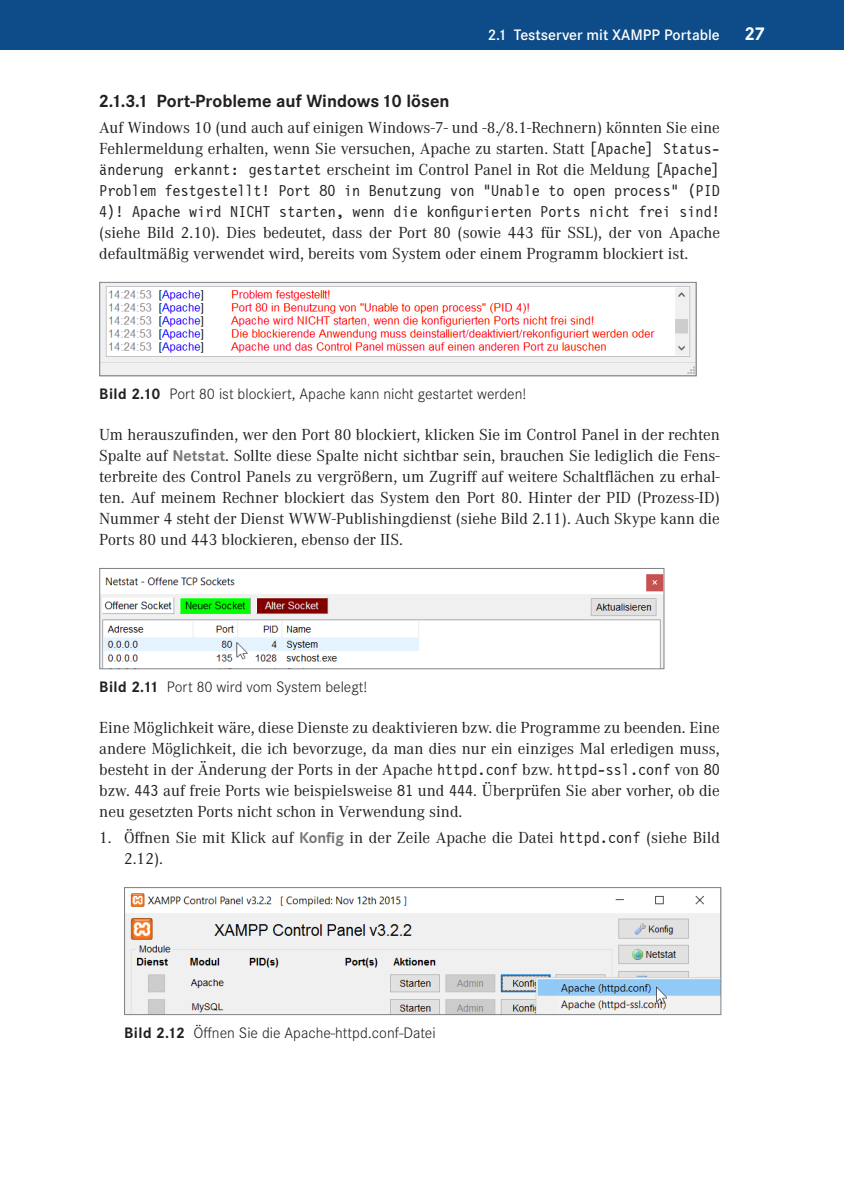
<style>
.page{position:relative;width:844px;height:1191px;background:#fff}
.page>*{position:absolute;margin:0;border:0;box-sizing:border-box;transform-origin:0 0}
.t1{font:700 19.25px "Corporate S Pro";color:#fff}
.t2{font:700 18.38px "Corporate S Pro";color:#231f20}
.t3{font:16.62px/21px "Corporate A Pro";color:#231f20;text-align:justify}
.t4{font:16.1px/21px "Letter Gothic 12 Pitch BT";color:#231f20}
.t5{font:300 15.75px "Corporate S Pro";color:#231f20}
.t6{font:600 15.75px "Corporate S Pro";color:#fff}
.s1{font-family:"Letter Gothic 12 Pitch BT";font-size:16.1px}
.s2{font-weight:700}
.s3{font-family:"Corporate S Pro";font-weight:700;font-size:16.1px;color:#76787b}
</style>
<div class="page">
<div style="left:0;top:0;width:843px;height:50px;background:#0d4c88"></div>
<img style="left:101px;top:284px;width:593px;height:90px">
<div style="left:99px;top:282px;width:597px;height:94px;border:1px solid #808285"></div>
<img style="left:101px;top:574px;width:561px;height:93px">
<div style="left:99px;top:568px;width:565px;height:101px;border:1px solid #808285"></div>
<img style="left:126px;top:893px;width:593px;height:120px">
<div style="left:124px;top:887px;width:597px;height:128px;border:1px solid #808285"></div>
<p class="t6" style="left:488px;top:23px;width:233px">2.1 Testserver mit XAMPP Portable</p>
<p class="t1" style="left:744px;top:18px;width:21px">27</p>
<p class="t2" style="left:99px;top:86px;width:352px">2.1.3.1 Port-Probleme auf Windows 10 lösen</p>
<p class="t3" style="left:99px;top:116px;width:622px">Auf Windows 10 (und auch auf einigen Windows-7- und -8./8.1-Rechnern) könnten Sie eine Fehlermeldung erhalten, wenn Sie versuchen, Apache zu starten. Statt <span class="s1">[Apache] Status&shy;änderung erkannt: gestartet</span> erscheint im Control Panel in Rot die Meldung <span class="s1">[Apache]</span></p>
<p class="t4" style="left:99px;top:180px;width:622px">Problem festgestellt! Port 80 in Benutzung von ”Unable to open process” (PID<br>4)! Apache wird NICHT starten, wenn die konfigurierten Ports nicht frei sind!</p>
<p class="t3" style="left:99px;top:221px;width:622px">(siehe Bild 2.10). Dies bedeutet, dass der Port 80 (sowie 443 für SSL), der von Apache defaultmäßig verwendet wird, bereits vom System oder einem Programm blockiert ist.</p>
<p class="t5" style="left:99px;top:382px;width:428px"><span class="s2">Bild 2.10</span> Port 80 ist blockiert, Apache kann nicht gestartet werden!</p>
<p class="t3" style="left:99px;top:423px;width:622px">Um herauszufinden, wer den Port 80 blockiert, klicken Sie im Control Panel in der rechten Spalte auf <span class="s3">Netstat</span>. Sollte diese Spalte nicht sichtbar sein, brauchen Sie lediglich die Fens&shy;terbreite des Control Panels zu vergrößern, um Zugriff auf weitere Schaltflächen zu erhal&shy;ten. Auf meinem Rechner blockiert das System den Port 80. Hinter der PID (Prozess-ID)<br>Nummer 4 steht der Dienst WWW-Publishingdienst (siehe Bild 2.11). Auch Skype kann die Ports 80 und 443 blockieren, ebenso der IIS.</p>
<p class="t5" style="left:99px;top:675px;width:269px"><span class="s2">Bild 2.11</span> Port 80 wird vom System belegt!</p>
<p class="t3" style="left:99px;top:716px;width:622px">Eine Möglichkeit wäre, diese Dienste zu deaktivieren bzw. die Programme zu beenden. Eine andere Möglichkeit, die ich bevorzuge, da man dies nur ein einziges Mal erledigen muss, besteht in der Änderung der Ports in der Apache <span class="s1">httpd.conf</span> bzw. <span class="s1">httpd-ssl.conf</span> von <span class="s1">80 </span>bzw. <span class="s1">443</span> auf freie Ports wie beispielsweise <span class="s1">81</span> und <span class="s1">444</span>. Überprüfen Sie aber vorher, ob die neu gesetzten Ports nicht schon in Verwendung sind.</p>
<p class="t3" style="left:124px;top:826px;width:597px;text-indent:-25px">1. Öffnen Sie mit Klick auf <span class="s3">Konfig</span> in der Zeile Apache die Datei <span class="s1">httpd.conf</span> (siehe Bild<br>2.12).</p>
<p class="t5" style="left:124px;top:1021px;width:313px"><span class="s2">Bild 2.12</span> Öffnen Sie die Apache-httpd.conf-Datei</p>
</div>
